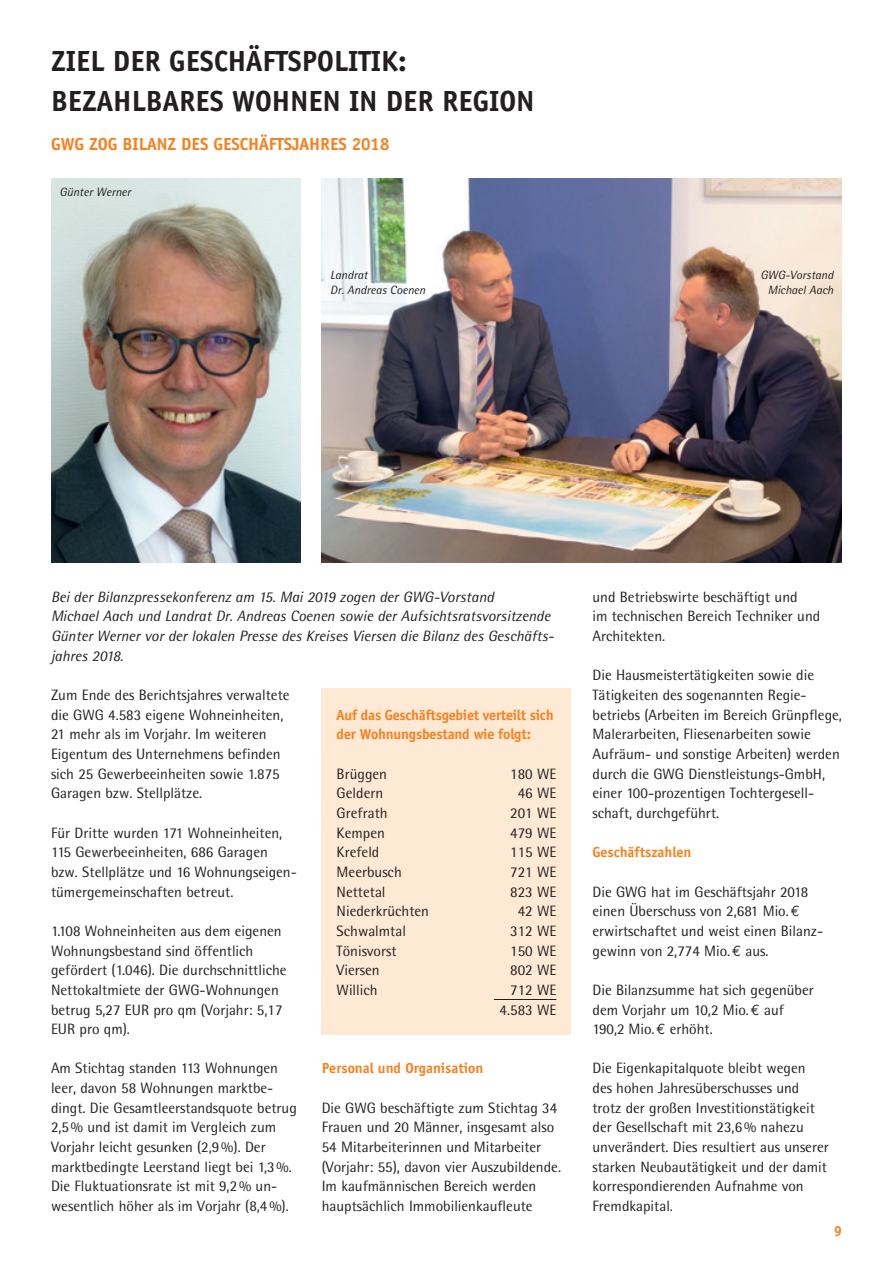
<style>
.page{position:relative;width:893px;height:1263px;background:#fff}
.page>*{position:absolute;margin:0;border:0;box-sizing:border-box;transform-origin:0 0}
.t1{font:700 30px/39.3px "Officina Sans";letter-spacing:.005em;color:#231f20}
.t2{font:700 18px "Officina Sans";color:#f58220}
.t3{font:15px/19.6px "Rotis Semi Sans";color:#231f20}
.t4{font:italic 15px/19.6px "Rotis Semi Sans";color:#231f20}
.t5{font:700 15px/19.6px "Officina Sans";letter-spacing:-.01em;color:#f58220}
.t6{font:italic 12px/15px "Rotis Semi Sans";color:#231f20}
.s1{font-family:"Euro Mono"}
</style>
<div class="page">
<div style="left:322px;top:688px;width:249px;height:347px;background:#fee9d5"></div>
<hr style="left:494px;top:999px;width:62px;height:1px;background:#231f20">
<img style="left:51px;top:179px;width:249px;height:383px">
<img style="left:322px;top:179px;width:520px;height:383px">
<h1 class="t1" style="left:51px;top:41px;width:485px">ZIEL DER GESCHÄFTSPOLITIK:<br>BEZAHLBARES WOHNEN IN DER REGION</h1>
<p class="t2" style="left:51px;top:133px;width:340px">GWG ZOG BILANZ DES GESCHÄFTSJAHRES 2018</p>
<p class="t6" style="left:60px;top:185px;width:73px">Günter Werner</p>
<p class="t6" style="left:330px;top:267px;width:97px">Landrat<br>Dr. Andreas Coenen</p>
<p class="t6" style="left:760px;top:267px;width:74px;text-align:right">GWG-Vorstand<br>Michael Aach</p>
<p class="t4" style="left:51px;top:587px;width:504px">Bei der Bilanzpressekonferenz am 15. Mai 2019 zogen der GWG-Vorstand<br>Michael Aach und Landrat Dr. Andreas Coenen sowie der Aufsichtsratsvorsitzende Günter Werner vor der lokalen Presse des Kreises Viersen die Bilanz des Geschäfts&shy;jahres 2018.</p>
<p class="t3" style="left:51px;top:685px;width:240px">Zum Ende des Berichtsjahres verwaltete die GWG 4.583 eigene Wohneinheiten, 21 mehr als im Vorjahr. Im weiteren Eigentum des Unternehmens befinden sich 25 Gewerbeeinheiten sowie 1.875<br>Garagen bzw. Stellplätze.</p>
<p class="t3" style="left:51px;top:823px;width:247px">Für Dritte wurden 171 Wohneinheiten, 115 Gewerbeeinheiten, 686 Garagen bzw. Stellplätze und 16 Wohnungseigen&shy;tümergemeinschaften betreut.</p>
<p class="t3" style="left:51px;top:921px;width:237px">1.108 Wohneinheiten aus dem eigenen Wohnungsbestand sind öffentlich gefördert (1.046). Die durchschnittliche Nettokaltmiete der GWG-Wohnungen betrug 5,27 EUR pro qm (Vorjahr: 5,17<br>EUR pro qm).</p>
<p class="t3" style="left:51px;top:1058px;width:247px">Am Stichtag standen 113 Wohnungen leer, davon 58 Wohnungen marktbe&shy;dingt. Die Gesamtleerstandsquote betrug 2,5% und ist damit im Vergleich zum Vorjahr leicht gesunken (2,9%). Der marktbedingte Leerstand liegt bei 1,3%.<br>Die Fluktuationsrate ist mit 9,2% un&shy;wesentlich höher als im Vorjahr (8,4%).</p>
<p class="t5" style="left:322px;top:1058px;width:163px">Personal und Organisation</p>
<p class="t5" style="left:337px;top:705px;width:218px">Auf das Geschäftsgebiet verteilt sich der Wohnungsbestand wie folgt:</p>
<p class="t3" style="left:337px;top:764px;width:52px">Brüggen</p>
<p class="t3" style="left:510px;top:764px;width:48px">180 WE</p>
<p class="t3" style="left:337px;top:783px;width:48px">Geldern</p>
<p class="t3" style="left:518px;top:783px;width:40px">46 WE</p>
<p class="t3" style="left:337px;top:803px;width:52px">Grefrath</p>
<p class="t3" style="left:510px;top:803px;width:48px">201 WE</p>
<p class="t3" style="left:337px;top:823px;width:50px">Kempen</p>
<p class="t3" style="left:510px;top:823px;width:48px">479 WE</p>
<p class="t3" style="left:337px;top:842px;width:44px">Krefeld</p>
<p class="t3" style="left:510px;top:842px;width:48px">115 WE</p>
<p class="t3" style="left:337px;top:862px;width:67px">Meerbusch</p>
<p class="t3" style="left:510px;top:862px;width:48px">721 WE</p>
<p class="t3" style="left:337px;top:881px;width:50px">Nettetal</p>
<p class="t3" style="left:510px;top:881px;width:48px">823 WE</p>
<p class="t3" style="left:337px;top:901px;width:94px">Niederkrüchten</p>
<p class="t3" style="left:518px;top:901px;width:40px">42 WE</p>
<p class="t3" style="left:337px;top:921px;width:71px">Schwalmtal</p>
<p class="t3" style="left:510px;top:921px;width:48px">312 WE</p>
<p class="t3" style="left:337px;top:940px;width:61px">Tönisvorst</p>
<p class="t3" style="left:510px;top:940px;width:48px">150 WE</p>
<p class="t3" style="left:337px;top:960px;width:44px">Viersen</p>
<p class="t3" style="left:510px;top:960px;width:48px">802 WE</p>
<p class="t3" style="left:337px;top:980px;width:43px">Willich</p>
<p class="t3" style="left:500px;top:980px;width:58px;text-align:right">712 WE<br>4.583 WE</p>
<p class="t3" style="left:322px;top:1098px;width:241px">Die GWG beschäftigte zum Stichtag 34<br>Frauen und 20 Männer, insgesamt also 54 Mitarbeiterinnen und Mitarbeiter (Vorjahr: 55), davon vier Auszubildende.<br>Im kaufmännischen Bereich werden hauptsächlich Immobilienkaufleute</p>
<p class="t3" style="left:592px;top:587px;width:229px">und Betriebswirte beschäftigt und<br>im technischen Bereich Techniker und<br>Architekten.</p>
<p class="t3" style="left:592px;top:665px;width:251px">Die Hausmeistertätigkeiten sowie die Tätigkeiten des sogenannten Regie&shy;betriebs (Arbeiten im Bereich Grünpflege, Malerarbeiten, Fliesenarbeiten sowie Aufräum- und sonstige Arbeiten) werden durch die GWG Dienstleistungs-GmbH, einer 100-prozentigen Tochtergesell&shy;schaft, durchgeführt.</p>
<p class="t5" style="left:592px;top:842px;width:100px">Geschäftszahlen</p>
<p class="t3" style="left:592px;top:881px;width:231px">Die GWG hat im Geschäftsjahr 2018 einen Überschuss von 2,681 Mio.<span class="s1">E </span>erwirtschaftet und weist einen Bilanz&shy;gewinn von 2,774 Mio.<span class="s1">E</span> aus.</p>
<p class="t3" style="left:592px;top:980px;width:223px">Die Bilanzsumme hat sich gegenüber dem Vorjahr um 10,2 Mio.<span class="s1">E</span> auf<br>190,2 Mio.<span class="s1">E</span> erhöht.</p>
<p class="t3" style="left:592px;top:1058px;width:238px">Die Eigenkapitalquote bleibt wegen des hohen Jahresüberschusses und trotz der großen Investitionstätigkeit der Gesellschaft mit 23,6% nahezu unverändert. Dies resultiert aus unserer starken Neubautätigkeit und der damit korrespondierenden Aufnahme von Fremdkapital.</p>
<p class="t5" style="left:834px;top:1221px;width:9px">9</p>
</div>
